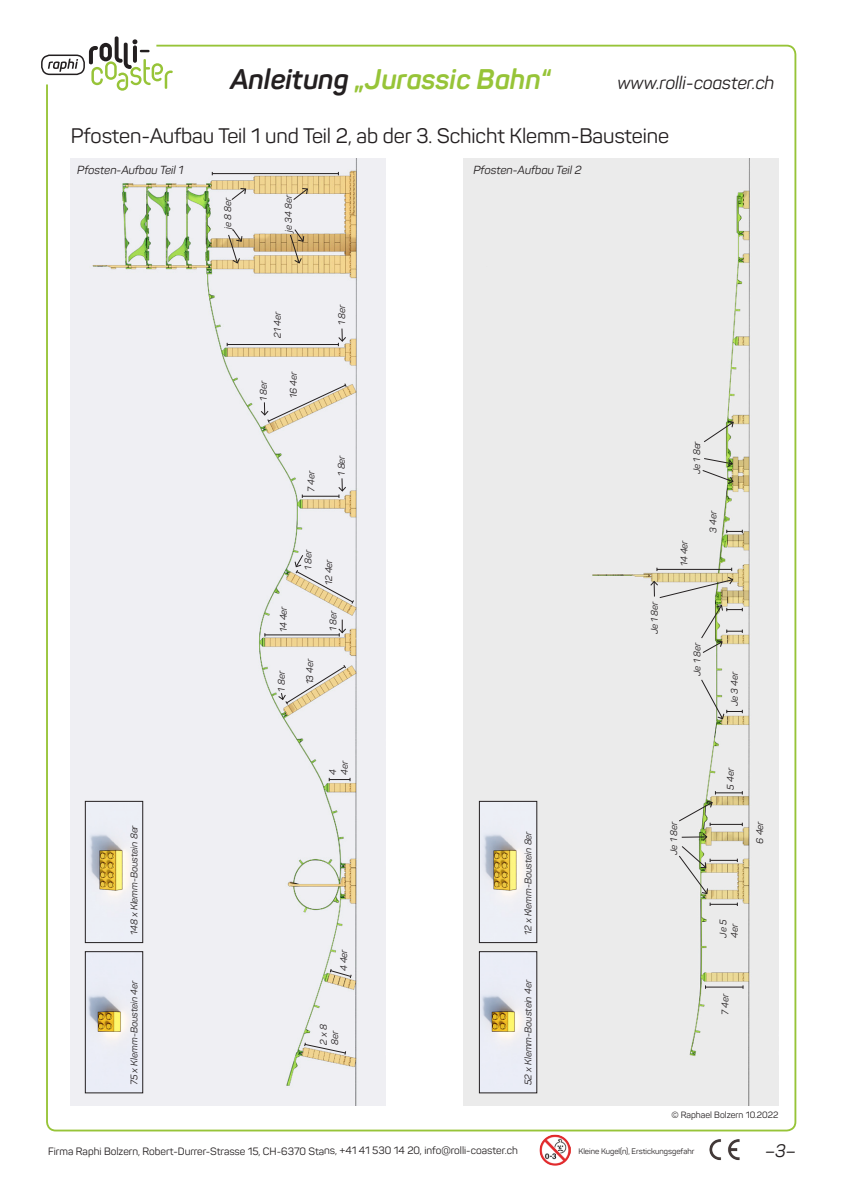
<style>
.page{position:relative;width:842px;height:1191px;background:#fff}
.page>*{position:absolute;margin:0;border:0;box-sizing:border-box;transform-origin:0 0}
.t1{font:italic 700 28px "Panton";color:#97c438}
.t2{font:20.7px "Panton";letter-spacing:-.005em;color:#231f20}
.t3{font:italic 18px "Panton";color:#231f20}
.t4{font:italic 17.9px "Panton";color:#231f20}
.t5{font:italic 11.6px "Panton";color:#231f20}
.t6{font:10.5px "Panton";letter-spacing:-.005em;color:#231f20}
.t7{font:italic 9.5px/11.4px "Panton";color:#231f20}
.t8{font:9px "Panton";color:#231f20}
.t9{font:7.9px "Panton";color:#231f20}
.s1{color:#231f20}
</style>
<div class="page">
<svg style="left:89px;top:36px;width:84px;height:55px"></svg>
<svg style="left:48px;top:59px;width:30px;height:13px"></svg>
<div style="left:41px;top:55px;width:44px;height:20px;border:2px solid #231f20;border-radius:8px"></div>
<img style="left:709px;top:1139px;width:31px;height:22px">
<img style="left:539px;top:1134px;width:32px;height:32px">
<img style="left:71px;top:159px;width:315px;height:947px">
<div style="left:463px;top:159px;width:315px;height:947px;background:#ebebeb"></div>
<hr style="left:212px;top:173px;width:126px;height:1px;background:#231f20">
<svg style="left:293px;top:188px;width:15px;height:13px"></svg>
<svg style="left:231px;top:188px;width:16px;height:13px"></svg>
<svg style="left:289px;top:228px;width:16px;height:36px"></svg>
<svg style="left:228px;top:228px;width:15px;height:36px"></svg>
<hr style="left:227px;top:344px;width:111px;height:1px;background:#231f20">
<svg style="left:338px;top:328px;width:9px;height:18px"></svg>
<svg style="left:260px;top:383px;width:87px;height:40px"></svg>
<hr style="left:302px;top:496px;width:37px;height:1px;background:#231f20">
<svg style="left:338px;top:477px;width:9px;height:21px"></svg>
<hr style="left:265px;top:634px;width:74px;height:1px;background:#231f20">
<svg style="left:329px;top:778px;width:22px;height:3px"></svg>
<svg style="left:278px;top:664px;width:69px;height:41px"></svg>
<svg style="left:338px;top:619px;width:9px;height:17px"></svg>
<svg style="left:294px;top:554px;width:61px;height:50px"></svg>
<svg style="left:329px;top:968px;width:23px;height:11px"></svg>
<svg style="left:304px;top:1041px;width:43px;height:14px"></svg>
<svg style="left:702px;top:457px;width:32px;height:27px"></svg>
<svg style="left:703px;top:420px;width:31px;height:23px"></svg>
<svg style="left:650px;top:567px;width:84px;height:31px;background:#d3cdb8"></svg>
<svg style="left:726px;top:530px;width:17px;height:3px"></svg>
<svg style="left:715px;top:791px;width:28px;height:3px"></svg>
<hr style="left:710px;top:824px;width:32px;height:1px;background:#231f20">
<svg style="left:710px;top:902px;width:28px;height:4px"></svg>
<hr style="left:705px;top:986px;width:38px;height:1px;background:#231f20">
<svg style="left:700px;top:604px;width:43px;height:49px;background:#d6d7cb"></svg>
<svg style="left:700px;top:679px;width:43px;height:40px;background:#dededa"></svg>
<svg style="left:678px;top:800px;width:35px;height:26px"></svg>
<svg style="left:678px;top:832px;width:60px;height:62px;background:#d9d7c6"></svg>
<img style="left:87px;top:953px;width:54px;height:138px">
<div style="left:85px;top:951px;width:58px;height:142px;border:1px solid #231f20"></div>
<img style="left:481px;top:953px;width:54px;height:138px">
<div style="left:479px;top:951px;width:58px;height:142px;border:1px solid #231f20"></div>
<img style="left:87px;top:803px;width:54px;height:138px">
<div style="left:85px;top:801px;width:58px;height:142px;border:1px solid #231f20"></div>
<img style="left:481px;top:803px;width:54px;height:138px">
<div style="left:479px;top:801px;width:58px;height:142px;border:1px solid #231f20"></div>
<h1 class="t1" style="left:230px;top:62px;width:322px"><span class="s1">Anleitung</span> „Jurassic Bahn“</h1>
<h3 class="t3" style="left:617px;top:72px;width:158px">www.rolli-coaster.ch</h3>
<h2 class="t2" style="left:71px;top:123px;width:600px">Pfosten-Aufbau Teil 1 und Teil 2, ab der 3. Schicht Klemm-Bausteine</h2>
<p class="t5" style="left:77px;top:163px;width:108px">Pfosten-Aufbau Teil 1</p>
<p class="t5" style="left:473px;top:163px;width:110px">Pfosten-Aufbau Teil 2</p>
<p class="t7" style="left:222px;top:229px;width:33px;rotate:-90deg">je 8 8er</p>
<p class="t7" style="left:283px;top:232px;width:39px;rotate:-90deg">je 34 8er</p>
<p class="t7" style="left:272px;top:338px;width:28px;rotate:-90deg">21 4er</p>
<p class="t7" style="left:258px;top:401px;width:22px;rotate:-90deg">1 8er</p>
<p class="t7" style="left:288px;top:398px;width:28px;rotate:-90deg">16 4er</p>
<p class="t7" style="left:305px;top:492px;width:23px;rotate:-90deg">7 4er</p>
<p class="t7" style="left:336px;top:325px;width:22px;rotate:-90deg">1 8er</p>
<p class="t7" style="left:336px;top:476px;width:22px;rotate:-90deg">1 8er</p>
<p class="t7" style="left:278px;top:632px;width:28px;rotate:-90deg">14 4er</p>
<p class="t7" style="left:276px;top:691px;width:22px;rotate:-90deg">1 8er</p>
<p class="t7" style="left:302px;top:570px;width:22px;rotate:-90deg">1 8er</p>
<p class="t7" style="left:304px;top:684px;width:28px;rotate:-90deg">13 4er</p>
<p class="t7" style="left:323px;top:585px;width:28px;rotate:-90deg">12 4er</p>
<p class="t7" style="left:327px;top:631px;width:22px;rotate:-90deg">1 8er</p>
<p class="t7" style="left:327px;top:774px;width:16px;rotate:-90deg">4<br>4er</p>
<p class="t7" style="left:128px;top:935px;width:112px;rotate:-90deg">148 x Klemm-Baustein 8er</p>
<p class="t7" style="left:522px;top:935px;width:105px;rotate:-90deg">12 x Klemm-Baustein 8er</p>
<p class="t7" style="left:338px;top:971px;width:24px;rotate:-90deg">4 4er</p>
<p class="t7" style="left:128px;top:1085px;width:106px;rotate:-90deg">75 x Klemm-Baustein 4er</p>
<p class="t7" style="left:522px;top:1085px;width:107px;rotate:-90deg">52 x Klemm-Baustein 4er</p>
<p class="t7" style="left:318px;top:1045px;width:22px;rotate:-90deg">2 x 8<br>8er</p>
<p class="t7" style="left:649px;top:634px;width:35px;rotate:-90deg">Je 1 8er</p>
<p class="t7" style="left:691px;top:474px;width:35px;rotate:-90deg">Je 1 8er</p>
<p class="t7" style="left:678px;top:566px;width:28px;rotate:-90deg">14 4er</p>
<p class="t7" style="left:707px;top:533px;width:24px;rotate:-90deg">3 4er</p>
<p class="t7" style="left:691px;top:676px;width:35px;rotate:-90deg">Je 1 8er</p>
<p class="t7" style="left:729px;top:706px;width:36px;rotate:-90deg">Je 3 4er</p>
<p class="t7" style="left:668px;top:855px;width:35px;rotate:-90deg">Je 1 8er</p>
<p class="t7" style="left:725px;top:790px;width:24px;rotate:-90deg">5 4er</p>
<p class="t7" style="left:754px;top:843px;width:24px;rotate:-90deg">6 4er</p>
<p class="t7" style="left:717px;top:937px;width:20px;rotate:-90deg">Je 5<br>4er</p>
<p class="t7" style="left:719px;top:1014px;width:23px;rotate:-90deg">7 4er</p>
<p class="t8" style="left:671px;top:1109px;width:109px">© Raphael Bolzern 10.2022</p>
<p class="t6" style="left:48px;top:1144px;width:471px">Firma Raphi Bolzern, Robert-Durrer-Strasse 15, CH-6370 Stans, +41 41 530 14 20, info@rolli-coaster.ch</p>
<p class="t9" style="left:578px;top:1146px;width:117px">Kleine Kugel(n), Erstickungsgefahr</p>
<h3 class="t4" style="left:765px;top:1139px;width:33px">–3–</h3>
</div>
